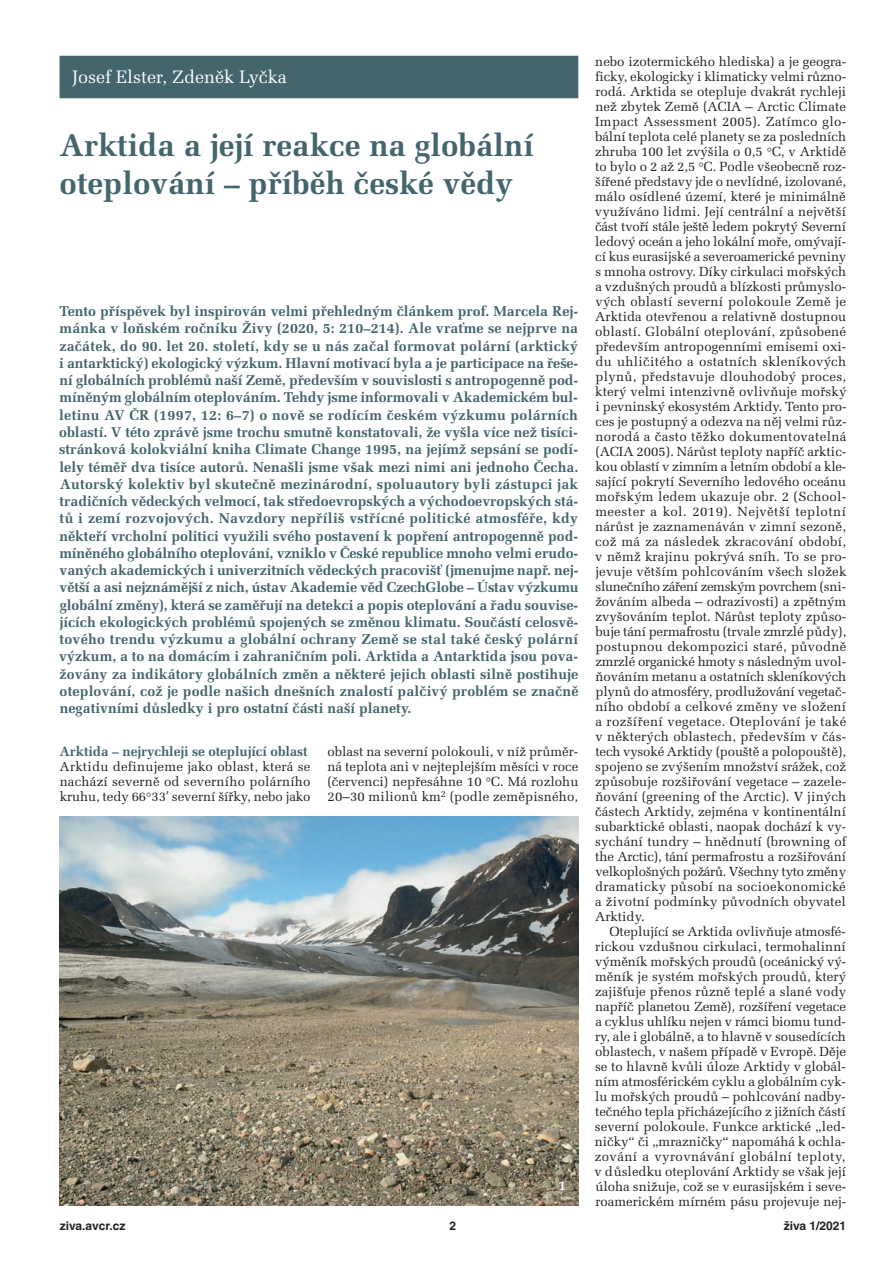
<style>
.page{position:relative;width:893px;height:1263px;background:#fff}
.page>*{position:absolute;margin:0;border:0;box-sizing:border-box;transform-origin:0 0}
.t1{font:700 31.5px/37.5px "Melior CE";color:#43656c}
.t2{font:18px "Melior CE";color:#fff}
.t3{font:700 14.25px/17.2px "Melior CE";color:#43656c;text-align:justify}
.t4{font:700 13.5px "Melior CE";letter-spacing:-.005em;color:#43656c}
.t5{font:700 13.5px "Melior CE";color:#fff}
.t6{font:13.2px/15px "Melior CE";letter-spacing:.005em;color:#231f20;text-align:justify}
.t7{font:700 12px "Helvetica CE";color:#231f20}
</style>
<div class="page">
<div style="left:60px;top:56px;width:518px;height:42px;background:#43656c"></div>
<img style="left:60px;top:816px;width:518px;height:390px">
<h2 class="t2" style="left:72px;top:70px;width:216px">Josef Elster, Zdeněk Lyčka</h2>
<h1 class="t1" style="left:60px;top:131px;width:476px">Arktida a její reakce na globální oteplování – příběh české vědy</h1>
<p class="t3" style="left:59px;top:304px;width:521px">Tento příspěvek byl inspirován velmi přehledným článkem prof. Marcela Rej&shy;mánka v loňském ročníku Živy (2020, 5: 210–214). Ale vraťme se nejprve na začátek, do 90. let 20. století, kdy se u nás začal formovat polární (arktický i antarktický) ekologický výzkum. Hlavní motivací byla a je participace na řeše&shy;ní globálních problémů naší Země, především v souvislosti s antropogenně pod&shy;míněným globálním oteplováním. Tehdy jsme informovali v Akademickém bul&shy;letinu AV ČR (1997, 12: 6–7) o nově se rodícím českém výzkumu polárních oblastí. V této zprávě jsme trochu smutně konstatovali, že vyšla více než tisíci&shy;stránková kolokviální kniha Climate Change 1995, na jejímž sepsání se podí&shy;lely téměř dva tisíce autorů. Nenašli jsme však mezi nimi ani jednoho Čecha.<br>Autorský kolektiv byl skutečně mezinárodní, spoluautory byli zástupci jak tradičních vědeckých velmocí, tak středoevropských a východoevropských stá&shy;tů i zemí rozvojových. Navzdory nepříliš vstřícné politické atmosféře, kdy někteří vrcholní politici využili svého postavení k popření antropogenně pod&shy;míněného globálního oteplování, vzniklo v České republice mnoho velmi erudo - vaných akademických i univerzitních vědeckých pracovišť (jmenujme např. nej&shy;větší a asi nejznámější z nich, ústav Akademie věd CzechGlobe – Ústav výzkumu globální změny), která se zaměřují na detekci a popis oteplování a řadu souvise - jících ekologických problémů spojených se změnou klimatu. Součástí celosvě&shy;tového trendu výzkumu a globální ochrany Země se stal také český polární výzkum, a to na domácím i zahraničním poli. Arktida a Antarktida jsou pova&shy;žovány za indikátory globálních změn a některé jejich oblasti silně postihuje oteplování, což je podle našich dnešních znalostí palčivý problém se značně negativními důsledky i pro ostatní části naší planety.</p>
<p class="t4" style="left:60px;top:747px;width:250px">Arktida – nejrychleji se oteplující oblast</p>
<p class="t6" style="left:60px;top:761px;width:253px">Arktidu definujeme jako oblast, která se nachází severně od severního polárního kruhu, tedy 66°33 severní šířky, nebo jako</p>
<p class="t6" style="left:327px;top:746px;width:253px">oblast na severní polokouli, v níž průměr&shy;ná teplota ani v nejteplejším měsíci v roce (červenci) nepřesáhne 10 °C. Má rozlohu 20–30 milionů km<sup>2</sup> (podle zeměpisného,</p>
<p class="t5" style="left:559px;top:1180px;width:9px">1</p>
<p class="t6" style="left:595px;top:56px;width:253px">nebo izotermického hlediska) a je geogra&shy;ficky, ekologicky i klimaticky velmi různo - rodá. Arktida se otepluje dvakrát rychleji než zbytek Země (ACIA – Arctic Climate Impact Assessment 2005). Zatímco glo&shy;bální teplota celé planety se za posledních zhruba 100 let zvýšila o 0,5 °C, v Arktidě to bylo o 2 až 2,5 °C. Podle všeobecně roz&shy;šířené představy jde o nevlídné, izolované, málo osídlené území, které je minimálně využíváno lidmi. Její centrální a největší část tvoří stále ještě ledem pokrytý Severní ledový oceán a jeho lokální moře, omývají - cí kus eurasijské a severoamerické pevniny s mnoha ostrovy. Díky cirkulaci mořských a vzdušných proudů a blízkosti průmyslo&shy;vých oblastí severní polokoule Země je Arktida otevřenou a relativně dostupnou oblastí. Globální oteplování, způsobené především antropogenními emisemi oxi&shy;du uhličitého a ostatních skleníkových plynů, představuje dlouhodobý proces, který velmi intenzivně ovlivňuje mořský i pevninský ekosystém Arktidy. Tento pro&shy;ces je postupný a odezva na něj velmi růz&shy;norodá a často těžko dokumentovatelná (ACIA 2005). Nárůst teploty napříč arktic - kou oblastí v zimním a letním období a kle&shy;sající pokrytí Severního ledového oceánu mořským ledem ukazuje obr. 2 (School&shy;meester a kol. 2019). Největší teplotní nárůst je zaznamenáván v zimní sezoně, což má za následek zkracování období, v němž krajinu pokrývá sníh. To se pro - jevuje větším pohlcováním všech složek slunečního záření zemským povrchem (sni&shy;žováním albeda – odrazivosti) a zpětným zvyšováním teplot. Nárůst teploty způso&shy;buje tání permafrostu (trvale zmrzlé půdy), postupnou dekompozici staré, původně zmrzlé organické hmoty s následným uvol&shy;ňováním metanu a ostatních skleníkových plynů do atmosféry, prodlužování vegetač&shy;ního období a celkové změny ve složení a rozšíření vegetace. Oteplování je také v některých oblastech, především v čás&shy;tech vysoké Arktidy (pouště a polopouště), spojeno se zvýšením množství srážek, což způsobuje rozšiřování vegetace – zazele&shy;ňování (greening of the Arctic). V jiných částech Arktidy, zejména v kontinentální subarktické oblasti, naopak dochází k vy - sychání tundry – hnědnutí (browning of the Arctic), tání permafrostu a rozšiřování velkoplošných požárů. Všechny tyto změny dramaticky působí na socioekonomické a životní podmínky původních obyvatel Arktidy.</p>
<p class="t6" style="left:595px;top:926px;width:253px;text-indent:15px">Oteplující se Arktida ovlivňuje atmosfé&shy;rickou vzdušnou cirkulaci, termohalinní výměník mořských proudů (oceánický vý - měník je systém mořských proudů, který zajišťuje přenos různě teplé a slané vody napříč planetou Země), rozšíření vegetace a cyklus uhlíku nejen v rámci biomu tund&shy;ry, ale i globálně, a to hlavně v sousedících oblastech, v našem případě v Evropě. Děje se to hlavně kvůli úloze Arktidy v globál&shy;ním atmosférickém cyklu a globálním cyk&shy;lu mořských proudů – pohlcování nadby&shy;tečného tepla přicházejícího z jižních částí severní polokoule. Funkce arktické „led&shy;ničky“ či „mrazničky“ napomáhá k ochla&shy;zování a vyrovnávání globální teploty, v důsledku oteplování Arktidy se však její úloha snižuje, což se v eurasijském i seve&shy;roamerickém mírném pásu projevuje nej-</p>
<p class="t7" style="left:60px;top:1221px;width:67px">ziva.avcr.cz</p>
<p class="t7" style="left:450px;top:1221px;width:8px">2</p>
<p class="t7" style="left:784px;top:1221px;width:64px">živa 1/2021</p>
</div>
